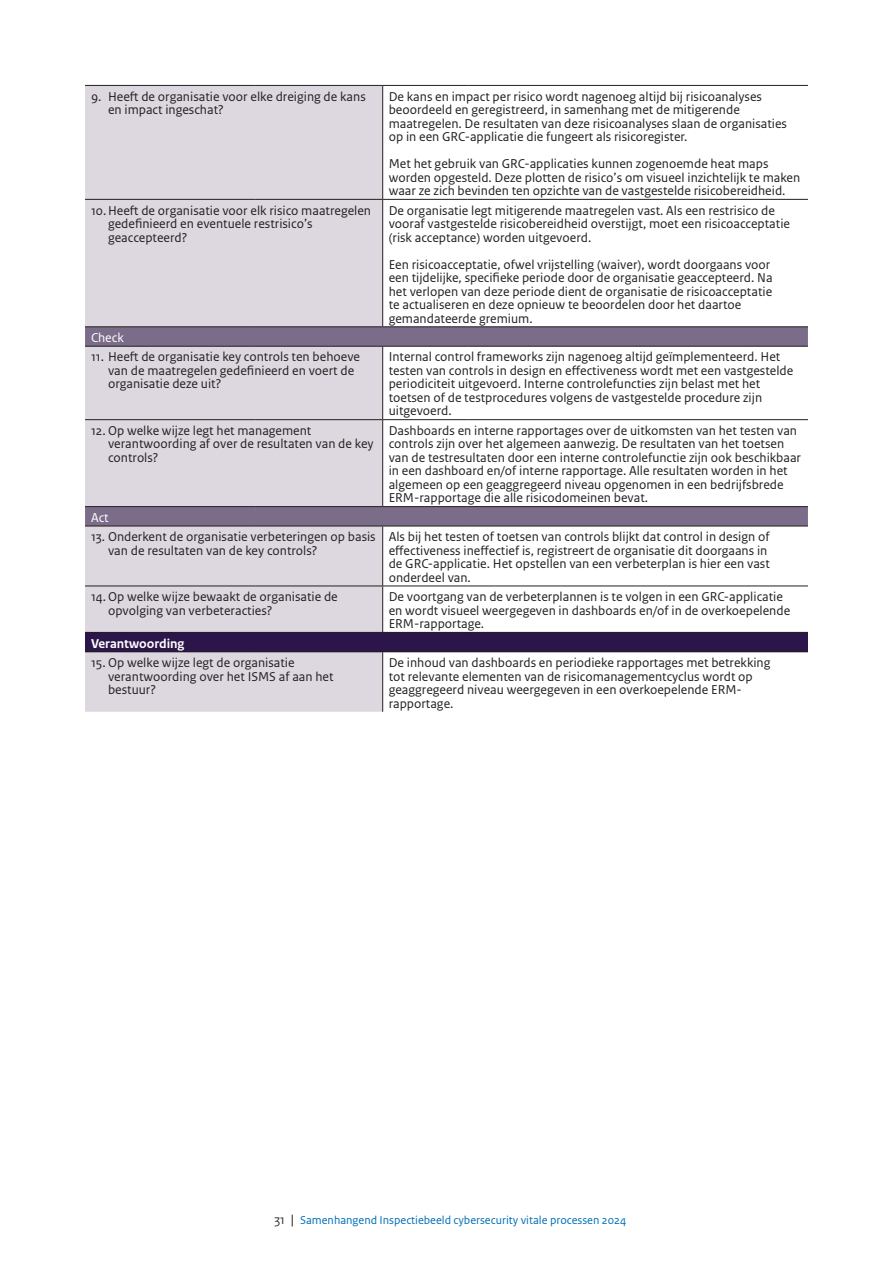
<style>
.page{position:relative;width:893px;height:1263px;background:#fff}
.page>*{position:absolute;margin:0;border:0;box-sizing:border-box;transform-origin:0 0}
.Celalineastijl{font:13.5px/13.5px "Rijksoverheid Sans Text";color:#231f20}
.Celalineastijl_inspringen_cijfers{font:13.5px/13.5px "Rijksoverheid Sans Text";color:#231f20}
.Celalineastijl-2{font:700 13.5px "Rijksoverheid Sans Text";color:#fff}
.Celalineastijl-3{font:13.5px "Rijksoverheid Sans Text";color:#fff}
.t1{font:12px "Rijksoverheid Sans Text";color:#0070b9}
.s1{font-family:"Rijksoverheid Sans Heading";font-size:13.5px;color:#231f20}
.s2{font-family:"Rijksoverheid Sans Heading";font-size:14.25px;color:#000}
</style>
<div class="page">
<div style="left:85px;top:86px;width:297px;height:626px;background:#ddd8e0"></div>
<svg style="left:383px;top:86px;width:425px;height:626px"></svg>
<svg style="left:85px;top:327px;width:723px;height:199px"></svg>
<div style="left:85px;top:632px;width:723px;height:20px;background:#2c154a"></div>
<hr style="left:85px;top:85px;width:170px;height:1px;background:#231f20">
<hr style="left:255px;top:85px;width:128px;height:1px;background:#231f20">
<hr style="left:383px;top:85px;width:85px;height:1px;background:#231f20">
<hr style="left:382px;top:86px;width:1px;height:113px;background:#231f20">
<hr style="left:468px;top:85px;width:340px;height:1px;background:#231f20">
<hr style="left:85px;top:199px;width:170px;height:1px;background:#231f20">
<hr style="left:255px;top:199px;width:128px;height:1px;background:#231f20">
<hr style="left:383px;top:199px;width:85px;height:1px;background:#231f20">
<hr style="left:382px;top:200px;width:1px;height:126px;background:#231f20">
<hr style="left:468px;top:199px;width:340px;height:1px;background:#231f20">
<hr style="left:85px;top:326px;width:170px;height:1px;background:#231f20">
<hr style="left:255px;top:326px;width:128px;height:1px;background:#231f20">
<hr style="left:383px;top:326px;width:85px;height:1px;background:#231f20">
<hr style="left:468px;top:326px;width:340px;height:1px;background:#231f20">
<hr style="left:85px;top:346px;width:170px;height:1px;background:#231f20">
<hr style="left:255px;top:346px;width:128px;height:1px;background:#231f20">
<hr style="left:383px;top:346px;width:85px;height:1px;background:#231f20">
<hr style="left:382px;top:347px;width:1px;height:72px;background:#231f20">
<hr style="left:468px;top:346px;width:340px;height:1px;background:#231f20">
<hr style="left:85px;top:419px;width:170px;height:1px;background:#231f20">
<hr style="left:255px;top:419px;width:128px;height:1px;background:#231f20">
<hr style="left:383px;top:419px;width:85px;height:1px;background:#231f20">
<hr style="left:382px;top:420px;width:1px;height:86px;background:#231f20">
<hr style="left:468px;top:419px;width:340px;height:1px;background:#231f20">
<hr style="left:85px;top:506px;width:170px;height:1px;background:#231f20">
<hr style="left:255px;top:506px;width:128px;height:1px;background:#231f20">
<hr style="left:383px;top:506px;width:85px;height:1px;background:#231f20">
<hr style="left:468px;top:506px;width:340px;height:1px;background:#231f20">
<hr style="left:85px;top:526px;width:170px;height:1px;background:#231f20">
<hr style="left:255px;top:526px;width:128px;height:1px;background:#231f20">
<hr style="left:383px;top:526px;width:85px;height:1px;background:#231f20">
<hr style="left:382px;top:526px;width:1px;height:60px;background:#231f20">
<hr style="left:468px;top:526px;width:340px;height:1px;background:#231f20">
<hr style="left:85px;top:586px;width:170px;height:1px;background:#231f20">
<hr style="left:255px;top:586px;width:128px;height:1px;background:#231f20">
<hr style="left:383px;top:586px;width:85px;height:1px;background:#231f20">
<hr style="left:382px;top:586px;width:1px;height:46px;background:#231f20">
<hr style="left:468px;top:586px;width:340px;height:1px;background:#231f20">
<hr style="left:85px;top:632px;width:170px;height:1px;background:#231f20">
<hr style="left:255px;top:632px;width:128px;height:1px;background:#231f20">
<hr style="left:383px;top:632px;width:85px;height:1px;background:#231f20">
<hr style="left:468px;top:632px;width:340px;height:1px;background:#231f20">
<hr style="left:85px;top:651px;width:170px;height:1px;background:#231f20">
<hr style="left:255px;top:651px;width:128px;height:1px;background:#231f20">
<hr style="left:383px;top:651px;width:85px;height:1px;background:#231f20">
<hr style="left:382px;top:652px;width:1px;height:60px;background:#231f20">
<hr style="left:468px;top:651px;width:340px;height:1px;background:#231f20">
<p class="Celalineastijl_inspringen_cijfers" style="left:108px;top:90px;width:259px;text-indent:-17px">9. Heeft de organisatie voor elke dreiging de kans en impact ingeschat?</p>
<p class="Celalineastijl" style="left:389px;top:90px;width:400px">De kans en impact per risico wordt nagenoeg altijd bij risicoanalyses beoordeeld en geregistreerd, in samenhang met de mitigerende maatregelen. De resultaten van deze risicoanalyses slaan de organisaties op in een GRC-applicatie die fungeert als risicoregister.</p>
<p class="Celalineastijl" style="left:389px;top:157px;width:413px">Met het gebruik van GRC-applicaties kunnen zogenoemde heat maps worden opgesteld. Deze plotten de risico’s om visueel inzichtelijk te maken waar ze zich bevinden ten opzichte van de vastgestelde risicobereidheid.</p>
<p class="Celalineastijl_inspringen_cijfers" style="left:108px;top:204px;width:265px;text-indent:-17px">10.Heeft de organisatie voor elk risico maatregelen gedefinieerd en eventuele restrisico’s geaccepteerd?</p>
<p class="Celalineastijl" style="left:389px;top:204px;width:403px">De organisatie legt mitigerende maatregelen vast. Als een restrisico de vooraf vastgestelde risicobereidheid overstijgt, moet een risicoacceptatie (risk acceptance) worden uitgevoerd.</p>
<p class="Celalineastijl" style="left:389px;top:258px;width:385px">Een risicoacceptatie, ofwel vrijstelling (waiver), wordt doorgaans voor een tijdelijke, specifieke periode door de organisatie geaccepteerd. Na het verlopen van deze periode dient de organisatie de risicoacceptatie te actualiseren en deze opnieuw te beoordelen door het daartoe gemandateerde gremium.</p>
<p class="Celalineastijl-3" style="left:91px;top:330px;width:34px">Check</p>
<p class="Celalineastijl_inspringen_cijfers" style="left:108px;top:350px;width:254px;text-indent:-17px">11. Heeft de organisatie key controls ten behoeve van de maatregelen gedefinieerd en voert de organisatie deze uit?</p>
<p class="Celalineastijl" style="left:389px;top:350px;width:406px">Internal control frameworks zijn nagenoeg altijd geïmplementeerd. Het testen van controls in design en effectiveness wordt met een vastgestelde periodiciteit uitgevoerd. Interne controlefuncties zijn belast met het toetsen of de testprocedures volgens de vastgestelde procedure zijn uitgevoerd.</p>
<p class="Celalineastijl_inspringen_cijfers" style="left:108px;top:424px;width:267px;text-indent:-17px">12. Op welke wijze legt het management verantwoording af over de resultaten van de key controls?</p>
<p class="Celalineastijl" style="left:389px;top:424px;width:414px">Dashboards en interne rapportages over de uitkomsten van het testen van controls zijn over het algemeen aanwezig. De resultaten van het toetsen van de testresultaten door een interne controlefunctie zijn ook beschikbaar in een dashboard en/of interne rapportage. Alle resultaten worden in het algemeen op een geaggregeerd niveau opgenomen in een bedrijfsbrede ERM-rapportage die alle risicodomeinen bevat.</p>
<p class="Celalineastijl-3" style="left:91px;top:510px;width:19px">Act</p>
<p class="Celalineastijl_inspringen_cijfers" style="left:108px;top:530px;width:269px;text-indent:-17px">13. Onderkent de organisatie verbeteringen op basis van de resultaten van de key controls?</p>
<p class="Celalineastijl" style="left:389px;top:530px;width:383px">Als bij het testen of toetsen van controls blijkt dat control in design of effectiveness ineffectief is, registreert de organisatie dit doorgaans in de GRC-applicatie. Het opstellen van een verbeterplan is hier een vast onderdeel van.</p>
<p class="Celalineastijl_inspringen_cijfers" style="left:108px;top:590px;width:231px;text-indent:-17px">14.Op welke wijze bewaakt de organisatie de opvolging van verbeteracties?</p>
<p class="Celalineastijl" style="left:389px;top:590px;width:403px">De voortgang van de verbeterplannen is te volgen in een GRC-applicatie en wordt visueel weergegeven in dashboards en/of in de overkoepelende<br>ERM-rapportage.</p>
<p class="Celalineastijl-2" style="left:91px;top:635px;width:95px">Verantwoording</p>
<p class="Celalineastijl_inspringen_cijfers" style="left:108px;top:656px;width:227px;text-indent:-17px">15. Op welke wijze legt de organisatie verantwoording over het ISMS af aan het bestuur?</p>
<p class="Celalineastijl" style="left:389px;top:656px;width:383px">De inhoud van dashboards en periodieke rapportages met betrekking tot relevante elementen van de risicomanagementcyclus wordt op geaggregeerd niveau weergegeven in een overkoepelende ERM&shy;rapportage.</p>
<p class="t1" style="left:275px;top:1213px;width:353px"><span class="s1">31</span> <span class="s2">|</span> Samenhangend Inspectiebeeld cybersecurity vitale processen 2024</p>
</div>
